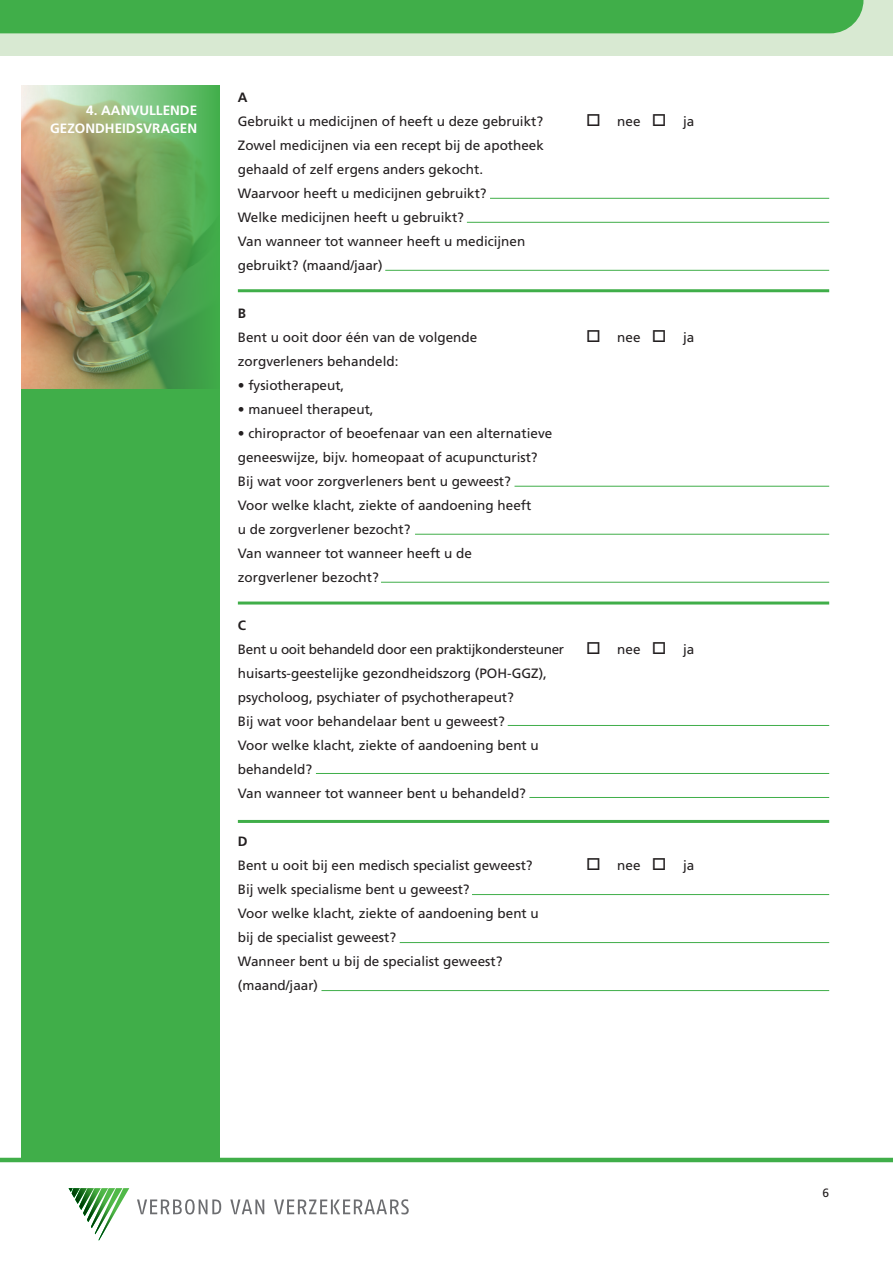
<style>
.page{position:relative;width:893px;height:1263px;background:#fff}
.page>*{position:absolute;margin:0;border:0;box-sizing:border-box;transform-origin:0 0}
.Platte_tekst_VVV{font:13.5px/24px "Frutiger";color:#231f20}
.TK_VVV{font:700 13.5px/18px "Frutiger";color:#fff;text-align:right}
.Platte_tekst_VVV-2{font:700 13.5px "Frutiger";color:#231f20}
.Platte_tekst_VVV-3{font:12px "Frutiger";color:#231f20}
</style>
<div class="page">
<hr style="left:0;top:1158px;width:893px;height:4px;background:#40ae49">
<svg style="left:69px;top:1188px;width:60px;height:52px"></svg>
<svg style="left:137px;top:1199px;width:84px;height:15px"></svg>
<svg style="left:230px;top:1199px;width:34px;height:15px"></svg>
<svg style="left:274px;top:1199px;width:135px;height:15px"></svg>
<div style="left:0;top:0;width:893px;height:55px;background:#d8e9d2"></div>
<div style="left:0;top:0;width:863px;height:33px;background:#40ae49"></div>
<div style="left:21px;top:85px;width:199px;height:1074px;background:#40ae49"></div>
<img style="left:21px;top:85px;width:189px;height:303px">
<hr style="left:514px;top:486px;width:315px;height:1px;background:#40ae49">
<hr style="left:415px;top:534px;width:414px;height:1px;background:#40ae49">
<hr style="left:381px;top:582px;width:448px;height:1px;background:#40ae49">
<hr style="left:238px;top:289px;width:591px;height:3px;background:#40ae49">
<hr style="left:238px;top:601px;width:591px;height:3px;background:#40ae49">
<hr style="left:321px;top:990px;width:508px;height:1px;background:#40ae49">
<hr style="left:508px;top:725px;width:321px;height:1px;background:#40ae49">
<hr style="left:316px;top:773px;width:513px;height:1px;background:#40ae49">
<hr style="left:529px;top:797px;width:300px;height:1px;background:#40ae49">
<hr style="left:472px;top:894px;width:357px;height:1px;background:#40ae49">
<hr style="left:400px;top:942px;width:429px;height:1px;background:#40ae49">
<hr style="left:238px;top:820px;width:591px;height:3px;background:#40ae49">
<hr style="left:490px;top:198px;width:339px;height:1px;background:#40ae49">
<hr style="left:467px;top:222px;width:362px;height:1px;background:#40ae49">
<hr style="left:385px;top:270px;width:444px;height:1px;background:#40ae49">
<p class="TK_VVV" style="left:50px;top:101px;width:149px">4. AANVULLENDE<br>GEZONDHEIDSVRAGEN</p>
<p class="Platte_tekst_VVV-2" style="left:238px;top:89px;width:11px">A</p>
<p class="Platte_tekst_VVV" style="left:238px;top:109px;width:308px;text-align:justify">Gebruikt u medicijnen of heeft u deze gebruikt?<br>Zowel medicijnen via een recept bij de apotheek gehaald of zelf ergens anders gekocht.</p>
<p class="Platte_tekst_VVV" style="left:238px;top:181px;width:250px">Waarvoor heeft u medicijnen gebruikt?</p>
<p class="Platte_tekst_VVV" style="left:238px;top:205px;width:228px">Welke medicijnen heeft u gebruikt?</p>
<p class="Platte_tekst_VVV" style="left:238px;top:229px;width:289px">Van wanneer tot wanneer heeft u medicijnen gebruikt? (maand/jaar)</p>
<p class="Platte_tekst_VVV-2" style="left:238px;top:305px;width:10px">B</p>
<p class="Platte_tekst_VVV" style="left:238px;top:325px;width:241px">Bent u ooit door één van de volgende zorgverleners behandeld:</p>
<p class="Platte_tekst_VVV" style="left:238px;top:373px;width:108px">• fysiotherapeut,</p>
<p class="Platte_tekst_VVV" style="left:238px;top:397px;width:137px">• manueel therapeut,</p>
<p class="Platte_tekst_VVV" style="left:238px;top:421px;width:316px">• chiropractor of beoefenaar van een alternatieve geneeswijze, bijv. homeopaat of acupuncturist?</p>
<p class="Platte_tekst_VVV" style="left:238px;top:469px;width:275px">Bij wat voor zorgverleners bent u geweest?</p>
<p class="Platte_tekst_VVV" style="left:238px;top:493px;width:295px">Voor welke klacht, ziekte of aandoening heeft u de zorgverlener bezocht?</p>
<p class="Platte_tekst_VVV" style="left:238px;top:541px;width:236px">Van wanneer tot wanneer heeft u de zorgverlener bezocht?</p>
<p class="Platte_tekst_VVV-2" style="left:238px;top:617px;width:10px">C</p>
<p class="Platte_tekst_VVV" style="left:238px;top:637px;width:328px">Bent u ooit behandeld door een praktijkondersteuner huisarts-geestelijke gezondheidszorg (POH-GGZ), psycholoog, psychiater of psychotherapeut?</p>
<p class="Platte_tekst_VVV" style="left:238px;top:709px;width:269px">Bij wat voor behandelaar bent u geweest?</p>
<p class="Platte_tekst_VVV" style="left:238px;top:733px;width:302px">Voor welke klacht, ziekte of aandoening bent u behandeld?</p>
<p class="Platte_tekst_VVV" style="left:238px;top:781px;width:290px">Van wanneer tot wanneer bent u behandeld?</p>
<p class="Platte_tekst_VVV-2" style="left:238px;top:833px;width:11px">D</p>
<p class="Platte_tekst_VVV" style="left:238px;top:853px;width:296px">Bent u ooit bij een medisch specialist geweest?<br>Bij welk specialisme bent u geweest?</p>
<p class="Platte_tekst_VVV" style="left:238px;top:901px;width:302px">Voor welke klacht, ziekte of aandoening bent u bij de specialist geweest?</p>
<p class="Platte_tekst_VVV" style="left:238px;top:949px;width:266px">Wanneer bent u bij de specialist geweest? (maand/jaar)</p>
<p class="Platte_tekst_VVV" style="left:586px;top:109px;width:110px">□ nee □ ja</p>
<p class="Platte_tekst_VVV" style="left:586px;top:325px;width:110px">□ nee □ ja</p>
<p class="Platte_tekst_VVV" style="left:586px;top:637px;width:110px">□ nee □ ja</p>
<p class="Platte_tekst_VVV" style="left:586px;top:853px;width:110px">□ nee □ ja</p>
<p class="Platte_tekst_VVV-3" style="left:822px;top:1186px;width:8px">6</p>
</div>
